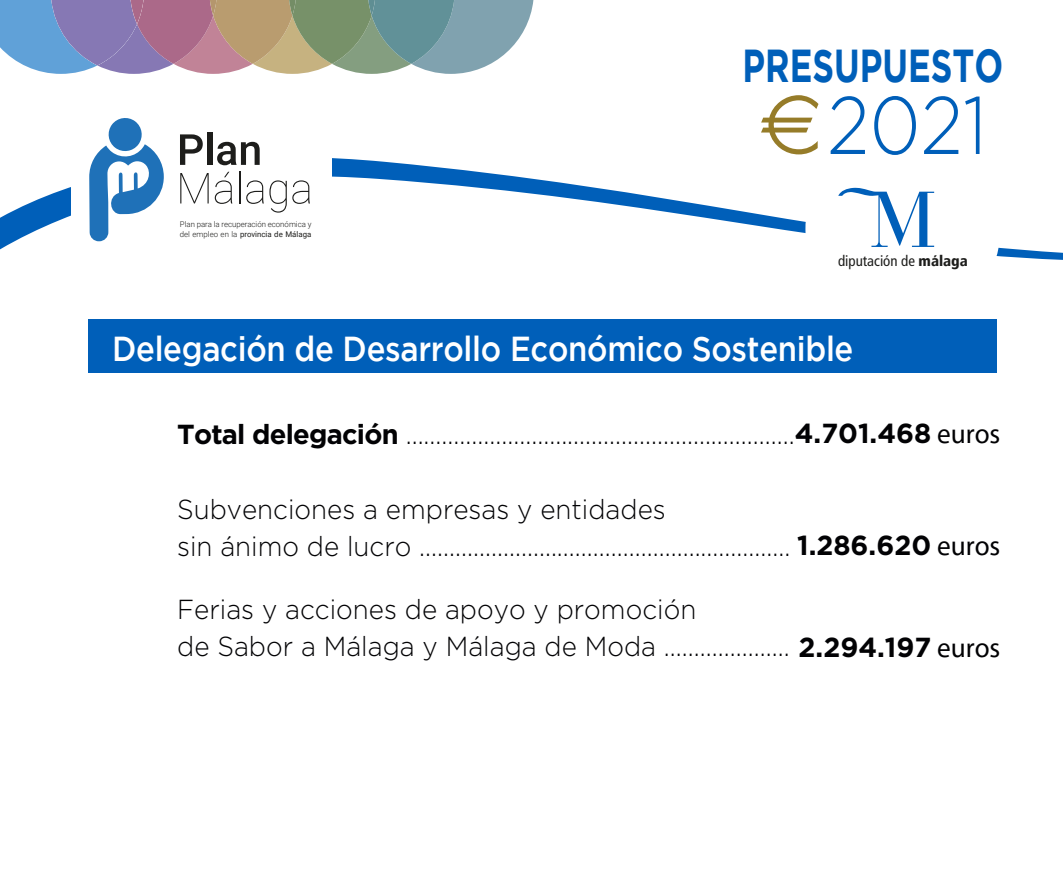
<style>
.page{position:relative;width:1063px;height:886px;background:#fff}
.page>*{position:absolute;margin:0;border:0;box-sizing:border-box;transform-origin:0 0}
.t1{font:300 81.5px "Gotham";color:#005fb9;scale:.88 1}
.t2{font:700 46px "Gotham";color:#005fb9;scale:.74 1}
.t3{font:500 34.62px "Gotham";letter-spacing:-.01em;color:#fff;scale:.9 1}
.t4{font:300 27.5px/37.5px "Gotham";color:#020204;scale:.95 1}
.t5{font:condensed 14.88px "Frutiger LT";color:#1d1d1b}
.t6{font:300 7.88px/9.4px "Roboto";color:#1d1d1b}
.s1{font-weight:400}
.s2{font-family:"Logofont Euro";font-weight:400;font-size:86.25px;color:#967c29}
.s3{font-weight:900}
.s4{font-weight:700}
.s5{font-family:"Myriad Pro";font-weight:400}
</style>
<div class="page">
<svg style="left:0;top:158px;width:1063px;height:102px"></svg>
<div style="left:805px;top:131px;width:195px;height:195px;background:#fff;border-radius:50%"></div>
<svg style="left:838px;top:188px;width:96px;height:59px"></svg>
<svg style="left:0;top:0;width:533px;height:74px;background:#9499a3"></svg>
<div style="left:71px;top:107px;width:260px;height:150px;background:#fff"></div>
<svg style="left:180px;top:134px;width:23px;height:31px"></svg>
<div style="left:207px;top:133px;width:5px;height:32px;background:#1d1d1b"></div>
<svg style="left:217px;top:142px;width:43px;height:23px"></svg>
<svg style="left:89px;top:118px;width:75px;height:123px"></svg>
<svg style="left:180px;top:173px;width:29px;height:30px"></svg>
<svg style="left:215px;top:172px;width:17px;height:32px"></svg>
<hr style="left:239px;top:171px;width:1px;height:32px;background:#1d1d1b">
<svg style="left:246px;top:180px;width:64px;height:33px"></svg>
<div style="left:89px;top:319px;width:908px;height:53px;background:#005fb9"></div>
<p class="t6" style="left:180px;top:219px;width:133px">Plan para la recuperación económica y del empleo en la <span class="s1">provincia de Málaga</span></p>
<h2 class="t2" style="left:743px;top:39px;width:354px">PRESUPUESTO</h2>
<h1 class="t1" style="left:759px;top:81px;width:261px"><span class="s2">E</span>2021</h1>
<p class="t5" style="left:838px;top:253px;width:131px">diputación de <span class="s3">málaga</span></p>
<p class="t3" style="left:112px;top:329px;width:825px">Delegación de Desarrollo Económico Sostenible</p>
<p class="t4" style="left:177px;top:415px;width:868px"><span class="s4">Total delegación</span> .................................................................<span class="s4">4.701.468</span> <span class="s5">euros</span></p>
<p class="t4" style="left:177px;top:490px;width:868px">Subvenciones a empresas y entidades<br>sin ánimo de lucro .............................................................. <span class="s4">1.286.620</span> <span class="s5">euros</span></p>
<p class="t4" style="left:177px;top:590px;width:868px">Ferias y acciones de apoyo y promoción<br>de Sabor a Málaga y Málaga de Moda ..................... <span class="s4">2.294.197</span> <span class="s5">euros</span></p>
</div>
